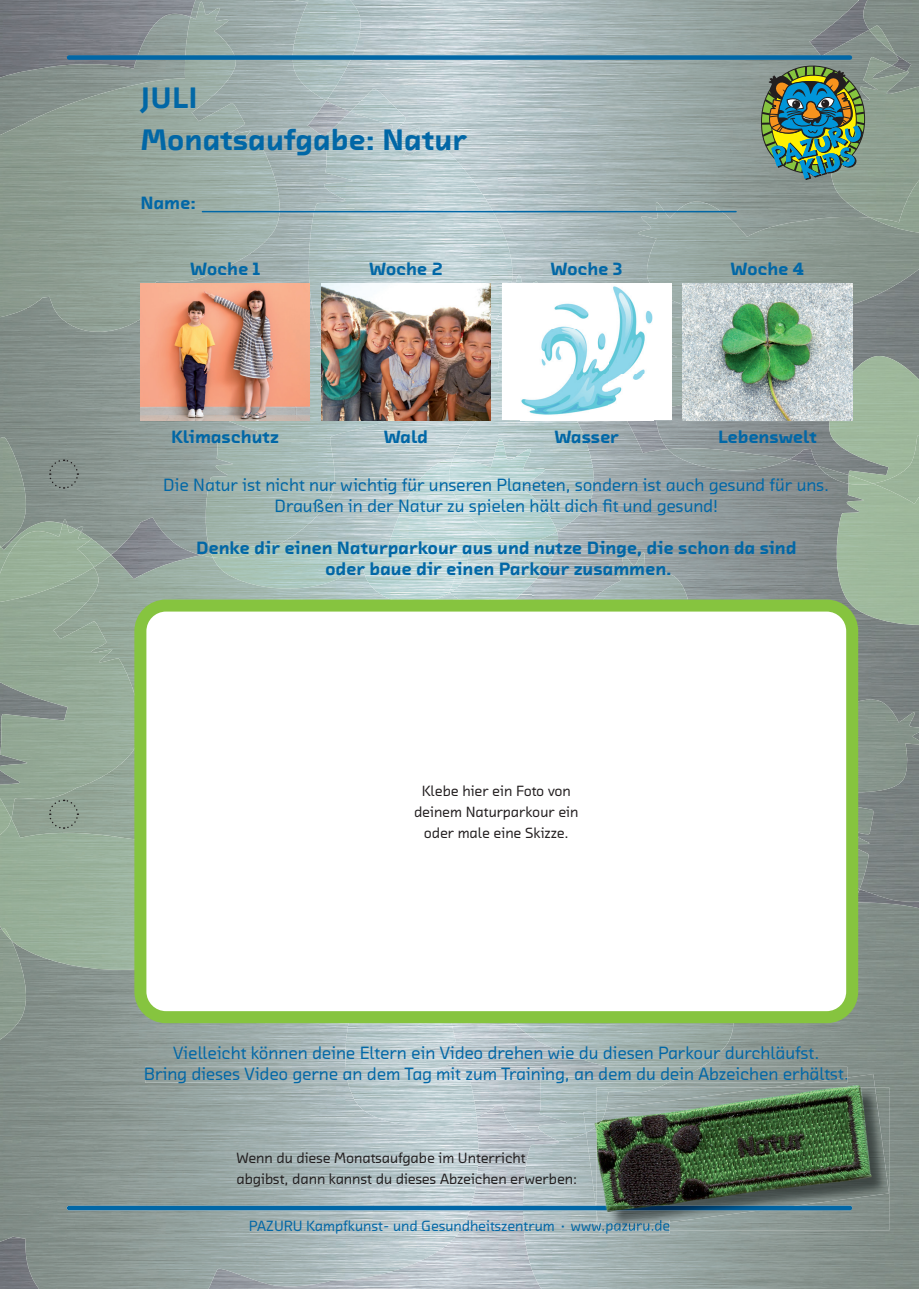
<style>
.page{position:relative;width:919px;height:1289px;background:#fff}
.page>*{position:absolute;margin:0;border:0;box-sizing:border-box;transform-origin:0 0}
.t1{font:900 30px/42px "Chambers Sans Pro";color:#0167a6}
.t2{font:500 18px/21px "Chambers Sans Pro";color:#0167a6;text-align:center}
.t3{font:900 18px/21px "Chambers Sans Pro";letter-spacing:-.01em;color:#0167a6;text-align:center}
.t4{font:500 15px/21px "Chambers Sans Pro";color:#231f20}
.t5{font:500 15px "Chambers Sans Pro";color:#0167a6}
</style>
<div class="page">
<img style="left:0;top:990px;width:320px;height:298px">
<img style="left:373px;top:1141px;width:106px;height:135px">
<img style="left:0;top:818px;width:134px;height:172px">
<img style="left:0;top:929px;width:34px;height:110px">
<svg style="left:2px;top:928px;width:9px;height:12px"></svg>
<img style="left:250px;top:1219px;width:216px;height:14px">
<img style="left:145px;top:1066px;width:199px;height:16px">
<img style="left:825px;top:483px;width:93px;height:69px">
<img style="left:40px;top:521px;width:173px;height:52px">
<img style="left:0;top:437px;width:40px;height:86px">
<div style="left:858px;top:918px;width:60px;height:32px;background:#818d88"></div>
<div style="left:858px;top:950px;width:60px;height:48px;background:#818c87"></div>
<img style="left:523px;top:1141px;width:98px;height:147px">
<div style="left:870px;top:1095px;width:48px;height:193px;background:#808c87"></div>
<img style="left:523px;top:1219px;width:146px;height:14px">
<img style="left:521px;top:0;width:378px;height:153px">
<img style="left:521px;top:204px;width:115px;height:79px">
<img style="left:869px;top:26px;width:26px;height:28px">
<img style="left:814px;top:57px;width:104px;height:144px">
<svg style="left:195px;top:0;width:95px;height:1px"></svg>
<img style="left:290px;top:0;width:231px;height:320px">
<img style="left:0;top:2px;width:293px;height:330px">
<img style="left:561px;top:552px;width:357px;height:366px">
<img style="left:430px;top:420px;width:23px;height:38px">
<img style="left:213px;top:458px;width:300px;height:141px">
<img style="left:453px;top:388px;width:150px;height:143px">
<img style="left:447px;top:438px;width:110px;height:155px">
<img style="left:188px;top:320px;width:242px;height:233px">
<img style="left:211px;top:544px;width:68px;height:14px">
<img style="left:430px;top:274px;width:107px;height:114px">
<img style="left:490px;top:286px;width:12px;height:101px">
<img style="left:655px;top:407px;width:164px;height:68px">
<img style="left:819px;top:407px;width:99px;height:76px">
<img style="left:667px;top:448px;width:181px;height:35px">
<img style="left:848px;top:475px;width:24px;height:9px">
<img style="left:636px;top:201px;width:282px;height:206px">
<img style="left:870px;top:180px;width:48px;height:53px">
<img style="left:0;top:567px;width:154px;height:251px">
<img style="left:0;top:798px;width:11px;height:36px">
<img style="left:63px;top:519px;width:29px;height:4px">
<img style="left:0;top:523px;width:94px;height:79px">
<img style="left:368px;top:1023px;width:218px;height:118px">
<img style="left:344px;top:1023px;width:132px;height:103px">
<img style="left:489px;top:1023px;width:258px;height:117px">
<img style="left:470px;top:1066px;width:70px;height:16px">
<img style="left:346px;top:1066px;width:124px;height:16px">
<img style="left:540px;top:1066px;width:161px;height:16px">
<svg style="left:758px;top:61px;width:110px;height:119px;background:#64896e"></svg>
<svg style="left:48px;top:459px;width:31px;height:30px"></svg>
<svg style="left:48px;top:798px;width:31px;height:31px"></svg>
<div style="left:69px;top:55px;width:780px;height:5px;background:#0167a6"></div>
<div style="left:67px;top:1205px;width:785px;height:5px;background:#0167a6;border-radius:2px"></div>
<hr style="left:202px;top:211px;width:534px;height:1px;background:#0167a6">
<img style="left:140px;top:284px;width:170px;height:136px">
<img style="left:682px;top:284px;width:170px;height:136px">
<div style="left:502px;top:284px;width:169px;height:136px;background:#fff"></div>
<img style="left:521px;top:286px;width:132px;height:129px">
<img style="left:321px;top:284px;width:169px;height:136px">
<div style="left:140px;top:605px;width:712px;height:412px;background:#fff;border-radius:26px"></div>
<div style="left:134px;top:599px;width:724px;height:424px;border:12px solid #86c43f;border-radius:26px"></div>
<img style="left:669px;top:1087px;width:220px;height:143px">
<img style="left:794px;top:1205px;width:58px;height:5px">
<img style="left:772px;top:1074px;width:102px;height:13px">
<img style="left:807px;top:1077px;width:40px;height:5px">
<img style="left:586px;top:1132px;width:10px;height:73px">
<img style="left:583px;top:1110px;width:13px;height:22px">
<svg style="left:595px;top:1205px;width:10px;height:26px"></svg>
<img style="left:596px;top:1087px;width:292px;height:118px">
<img style="left:596px;top:1109px;width:9px;height:16px">
<img style="left:596px;top:1210px;width:164px;height:12px">
<img style="left:596px;top:1205px;width:198px;height:5px">
<img style="left:597px;top:1219px;width:72px;height:11px">
<svg style="left:602px;top:499px;width:9px;height:13px"></svg>
<h1 class="t1" style="left:140px;top:76px;width:328px">JULI<br>Monatsaufgabe: Natur</h1>
<p class="t3" style="left:140px;top:192px;width:57px">Name:</p>
<p class="t3" style="left:190px;top:258px;width:71px">Woche 1</p>
<p class="t3" style="left:171px;top:425px;width:109px">Klimaschutz</p>
<p class="t3" style="left:369px;top:258px;width:75px">Woche 2</p>
<p class="t3" style="left:383px;top:425px;width:46px">Wald</p>
<p class="t3" style="left:550px;top:258px;width:74px">Woche 3</p>
<p class="t3" style="left:554px;top:425px;width:66px">Wasser</p>
<p class="t3" style="left:730px;top:258px;width:75px">Woche 4</p>
<p class="t3" style="left:718px;top:425px;width:100px">Lebenswelt</p>
<p class="t2" style="left:163px;top:474px;width:667px">Die Natur ist nicht nur wichtig für unseren Planeten, sondern ist auch gesund für uns.<br>Draußen in der Natur zu spielen hält dich t und gesund!</p>
<p class="t3" style="left:196px;top:537px;width:602px">Denke dir einen Naturparkour aus und nutze Dinge, die schon da sind oder baue dir einen Parkour zusammen.</p>
<p class="t4" style="left:414px;top:779px;width:166px;text-align:center">Klebe hier ein Foto von deinem Naturparkour ein oder male eine Skizze.</p>
<p class="t2" style="left:144px;top:1041px;width:706px">Vielleicht können deine Eltern ein Video drehen wie du diesen Parkour durchläufst.<br>Bring dieses Video gerne an dem Tag mit zum Training, an dem du dein Abzeichen erhältst.</p>
<p class="t4" style="left:236px;top:1146px;width:342px">Wenn du diese Monatsaufgabe im Unterricht abgibst, dann kannst du dieses Abzeichen erwerben:</p>
<p class="t5" style="left:249px;top:1215px;width:423px">PAZURU Kampfkunst- und Gesundheitszentrum · www.pazuru.de</p>
</div>
